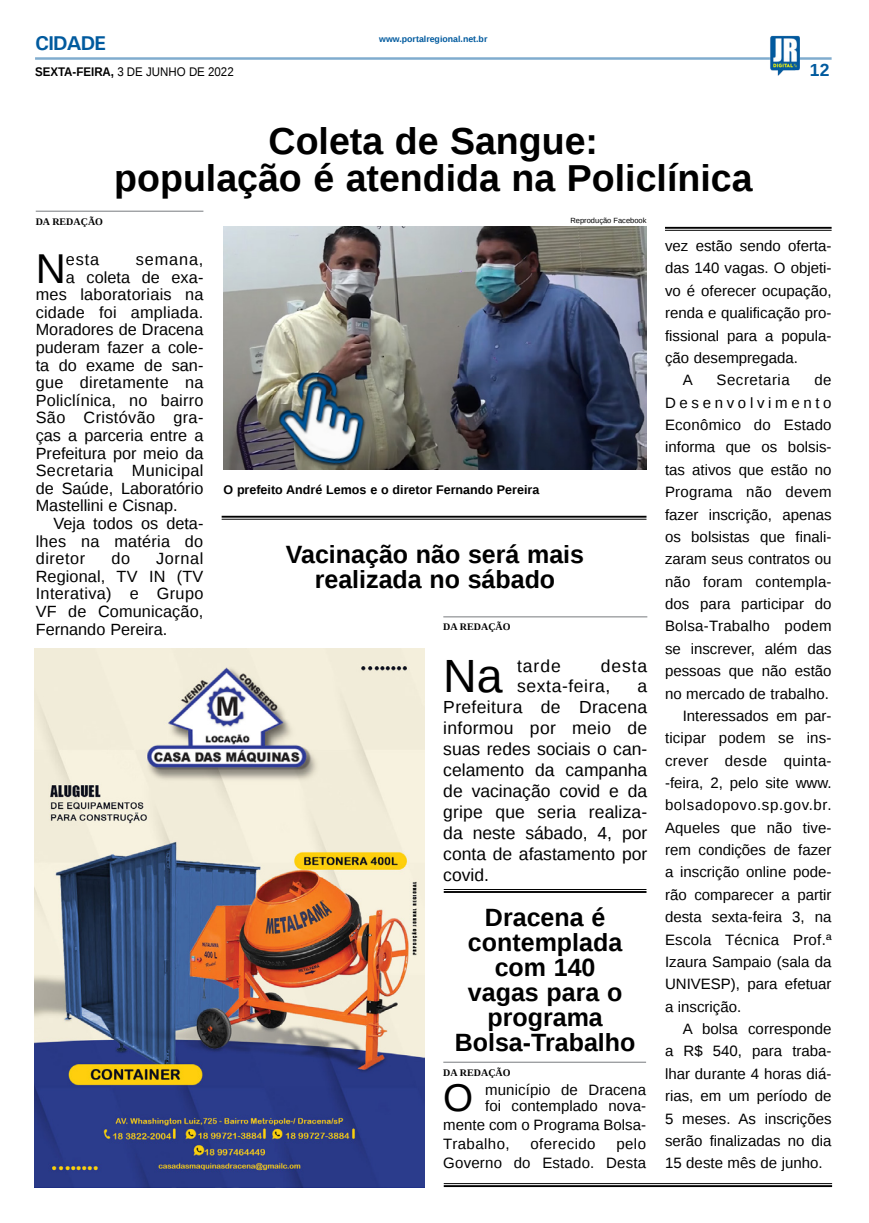
<style>
.page{position:relative;width:869px;height:1223px;background:#fff}
.page>*{position:absolute;margin:0;border:0;box-sizing:border-box;transform-origin:0 0}
.MATÉRIA{font:46.62px "Liberation Sans";color:#000}
.MATÉRIA-2{font:41.62px "Liberation Sans";color:#000}
.MATÉRIA-3{font:38.62px "Liberation Sans";color:#000}
.TÍTULO{font:700 37.5px "Liberation Sans";color:#000}
.TÍTULO-2{font:700 25px/25px "Liberation Sans";color:#000;text-align:center}
.TITULO_PG{font:700 20px "Univers";letter-spacing:-.04em;color:#005a9e}
.MATÉRIA-4{font:17.5px/21px "Liberation Sans";color:#000;text-align:justify}
.MATÉRIA-5{font:17.5px/20px "Liberation Sans";letter-spacing:.035em;color:#000}
.TÍTULO-3{font:700 17.5px "Liberation Sans";color:#005a9e}
.MATÉRIA-6{font:16.25px/17.6px "Liberation Sans";letter-spacing:.01em;color:#000;text-align:justify}
.MATÉRIA-7{font:15px/22.4px "Liberation Sans";color:#000;text-align:justify}
.MATÉRIA-8{font:15px "Liberation Sans";letter-spacing:.035em;color:#000}
.MATÉRIA-9{font:15px "Liberation Sans";letter-spacing:.03em;color:#000}
.LEGENDA{font:700 12.5px "Liberation Sans";color:#000}
.DATA_PG{font:12.5px "Liberation Sans";color:#000;scale:.92 1}
.CRÉDITO_NOME{font:700 10px "Liberation Serif";color:#000}
.DATA_PG-2{font:700 8.75px "Liberation Sans";color:#005a9e}
.CRÉDITO_FOTO{font:7.5px "Liberation Sans";color:#000}
.s1{font-weight:700}
</style>
<div class="page">
<hr style="left:35px;top:57px;width:796px;height:3px;background:#005a9e">
<img style="left:769px;top:36px;width:30px;height:40px">
<hr style="left:443px;top:889px;width:203px;height:1px;background:#000">
<hr style="left:443px;top:891px;width:203px;height:2px;background:#000">
<hr style="left:443px;top:1183px;width:388px;height:1px;background:#000">
<hr style="left:443px;top:1185px;width:388px;height:2px;background:#000">
<img style="left:35px;top:648px;width:390px;height:539px">
<img style="left:223px;top:227px;width:423px;height:243px">
<hr style="left:36px;top:211px;width:167px;height:1px;background:#939598">
<hr style="left:221px;top:516px;width:425px;height:1px;background:#000">
<hr style="left:221px;top:519px;width:425px;height:1px;background:#000">
<hr style="left:664px;top:227px;width:167px;height:2px;background:#000">
<hr style="left:664px;top:230px;width:167px;height:1px;background:#000">
<hr style="left:443px;top:616px;width:204px;height:1px;background:#939598">
<hr style="left:443px;top:1061px;width:202px;height:1px;background:#939598">
<img style="left:223px;top:349px;width:219px;height:121px">
<p class="TITULO_PG" style="left:35px;top:31px;width:72px">CIDADE</p>
<p class="DATA_PG" style="left:35px;top:65px;width:217px"><span class="s1">SEXTA-FEIRA,</span> 3 DE JUNHO DE 2022</p>
<p class="DATA_PG-2" style="left:379px;top:33px;width:110px">www.portalregional.net.br</p>
<p class="TÍTULO" style="left:268px;top:115px;width:331px">Coleta de Sangue:</p>
<p class="TÍTULO" style="left:114px;top:153px;width:639px">população é atendida na Policlínica</p>
<p class="TÍTULO-3" style="left:809px;top:58px;width:21px">12</p>
<p class="CRÉDITO_NOME" style="left:36px;top:215px;width:69px">DA REDAÇÃO</p>
<p class="MATÉRIA-2" style="left:36px;top:244px;width:32px">N</p>
<p class="MATÉRIA-6" style="left:66px;top:251px;width:35px">esta</p>
<p class="MATÉRIA-6" style="left:136px;top:251px;width:69px">semana,</p>
<p class="MATÉRIA-6" style="left:66px;top:269px;width:139px">a coleta de exa-</p>
<p class="MATÉRIA-6" style="left:36px;top:286px;width:169px">mes laboratoriais na</p>
<p class="MATÉRIA-6" style="left:36px;top:304px;width:169px">cidade foi ampliada.</p>
<p class="MATÉRIA-6" style="left:36px;top:321px;width:169px">Moradores de Dracena</p>
<p class="MATÉRIA-6" style="left:36px;top:339px;width:169px">puderam fazer a cole-</p>
<p class="MATÉRIA-6" style="left:36px;top:357px;width:169px">ta do exame de san-</p>
<p class="MATÉRIA-6" style="left:36px;top:374px;width:169px">gue diretamente na</p>
<p class="MATÉRIA-6" style="left:36px;top:392px;width:169px">Policlínica, no bairro</p>
<p class="MATÉRIA-6" style="left:36px;top:409px;width:169px">São Cristóvão gra-</p>
<p class="MATÉRIA-6" style="left:36px;top:427px;width:169px">ças a parceria entre a</p>
<p class="MATÉRIA-6" style="left:36px;top:445px;width:169px">Prefeitura por meio da</p>
<p class="MATÉRIA-6" style="left:36px;top:462px;width:169px">Secretaria Municipal</p>
<p class="MATÉRIA-6" style="left:36px;top:480px;width:169px">de Saúde, Laboratório</p>
<p class="MATÉRIA-6" style="left:36px;top:497px;width:143px">Mastellini e Cisnap.</p>
<p class="MATÉRIA-6" style="left:36px;top:515px;width:169px;text-indent:18px">Veja todos os deta&shy;lhes na matéria do diretor</p>
<p class="MATÉRIA-6" style="left:36px;top:550px;width:169px;text-indent:120px">Jornal Regional, TV IN (TV Interativa) e Grupo VF de Comunicação, Fernando Pereira.</p>
<p class="MATÉRIA-6" style="left:111px;top:550px;width:20px">do</p>
<p class="CRÉDITO_FOTO" style="left:570px;top:217px;width:77px">Reprodução Facebook</p>
<p class="LEGENDA" style="left:223px;top:481px;width:317px">O prefeito André Lemos e o diretor Fernando Pereira</p>
<p class="TÍTULO-2" style="left:285px;top:541px;width:300px">Vacinação não será mais</p>
<p class="TÍTULO-2" style="left:314px;top:566px;width:242px">realizada no sábado</p>
<p class="CRÉDITO_NOME" style="left:443px;top:620px;width:69px">DA REDAÇÃO</p>
<p class="MATÉRIA" style="left:443px;top:650px;width:61px">Na</p>
<p class="MATÉRIA-4" style="left:517px;top:656px;width:45px">tarde</p>
<p class="MATÉRIA-5" style="left:517px;top:657px;width:131px;text-indent:83px">desta sexta-feira,</p>
<p class="MATÉRIA-4" style="left:443px;top:676px;width:205px;text-indent:194px">a Prefeitura de Dracena informou por meio de suas redes sociais o can&shy;celamento da campanha de vacinação covid e da gripe que seria realiza&shy;da neste sábado, 4, por conta de afastamento por covid.</p>
<p class="TÍTULO-2" style="left:484px;top:904px;width:122px">Dracena é</p>
<p class="TÍTULO-2" style="left:467px;top:929px;width:156px">contemplada</p>
<p class="TÍTULO-2" style="left:467px;top:954px;width:156px">com 140 vagas para o</p>
<p class="TÍTULO-2" style="left:487px;top:1004px;width:117px">programa</p>
<p class="TÍTULO-2" style="left:454px;top:1029px;width:182px">Bolsa-Trabalho</p>
<p class="CRÉDITO_NOME" style="left:443px;top:1065px;width:69px">DA REDAÇÃO</p>
<p class="MATÉRIA-3" style="left:443px;top:1075px;width:32px">O</p>
<p class="MATÉRIA-7" style="left:485px;top:1082px;width:162px;line-height:16.2px">município de Dracena foi contemplado nova-</p>
<p class="MATÉRIA-7" style="left:443px;top:1116px;width:204px;line-height:19px">mente com o Programa Bolsa-<br>Trabalho,</p>
<p class="MATÉRIA-7" style="left:443px;top:1135px;width:204px;line-height:19px;text-align:right">pelo<br>Governo do Estado. Desta</p>
<p class="MATÉRIA-9" style="left:530px;top:1135px;width:67px">oferecido</p>
<p class="MATÉRIA-7" style="left:664px;top:235px;width:168px">vez estão sendo oferta&shy;das 140 vagas. O objeti&shy;vo é oferecer ocupação, renda e qualificação pro&shy;fissional para a popula&shy;ção desempregada.</p>
<p class="MATÉRIA-7" style="left:682px;top:369px;width:12px">A</p>
<p class="MATÉRIA-8" style="left:716px;top:371px;width:75px">Secretaria</p>
<p class="MATÉRIA-7" style="left:664px;top:369px;width:168px;text-indent:149px">de Desenvolvimento Econômico do Estado informa que os bolsis&shy;tas ativos que estão no Programa não devem fazer inscrição, apenas os bolsistas que finali&shy;zaram seus contratos ou não foram contempla&shy;dos para participar do Bolsa-Trabalho podem se inscrever, além das pessoas que não estão no mercado de trabalho.</p>
<p class="MATÉRIA-7" style="left:664px;top:705px;width:168px;text-indent:18px">Interessados em par&shy;ticipar podem se ins&shy;crever desde quinta--feira, 2, pelo site www. bolsadopovo.sp.gov.br.<br>Aqueles que não tive&shy;rem condições de fazer a inscrição online pode&shy;rão comparecer a partir desta sexta-feira 3, na Escola Técnica Prof.ª Izaura Sampaio (sala da UNIVESP), para efetuar a inscrição.</p>
<p class="MATÉRIA-7" style="left:664px;top:1018px;width:168px;text-indent:18px">A bolsa corresponde a R$ 540, para traba&shy;lhar durante 4 horas diá&shy;rias, em um período de 5 meses. As inscrições serão finalizadas no dia 15 deste mês de junho.</p>
</div>
